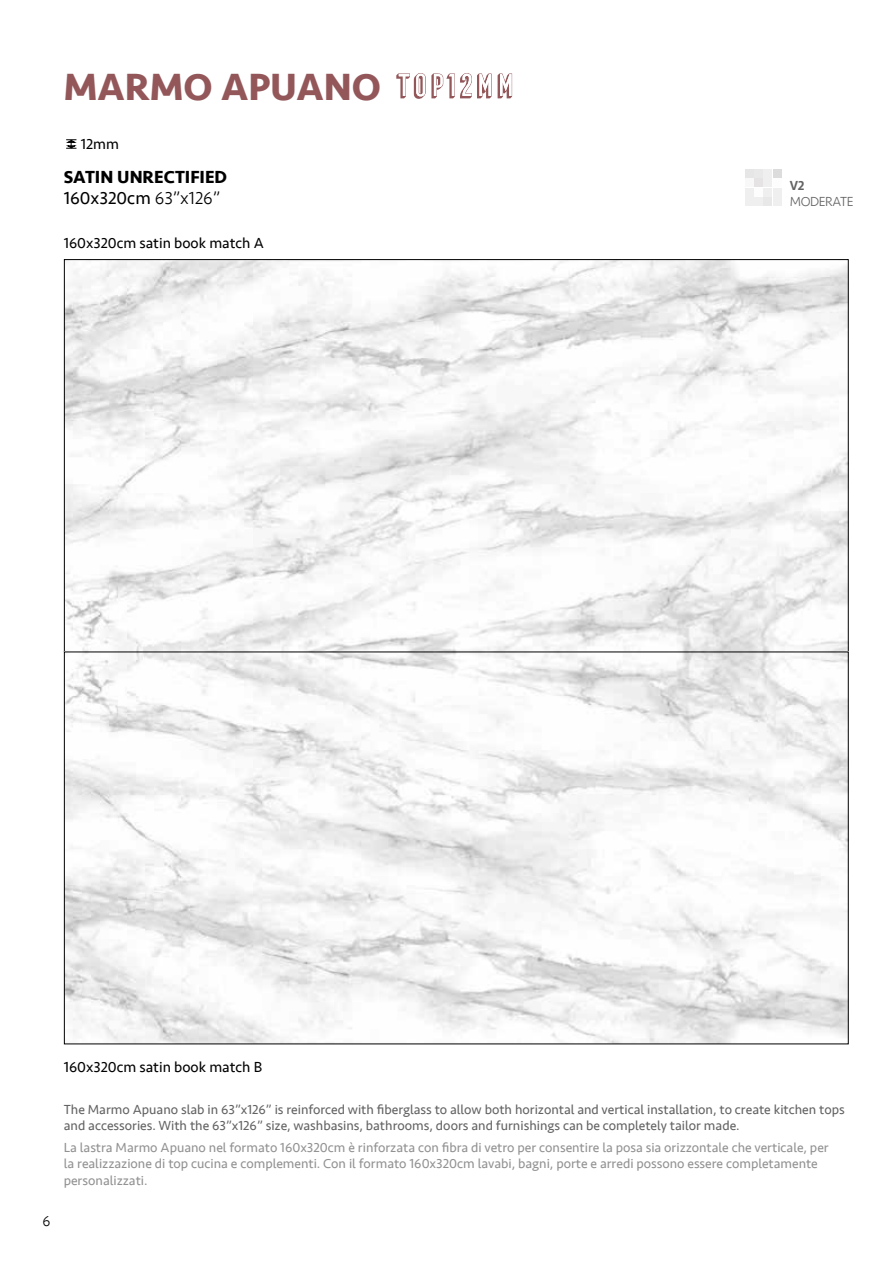
<style>
.page{position:relative;width:893px;height:1263px;background:#fff}
.page>*{position:absolute;margin:0;border:0;box-sizing:border-box;transform-origin:0 0}
.t1{font:700 39px "Seravek";color:#93575a}
.t2{font:700 18px/21.6px "Seravek";color:#000}
.t3{font:15px "Seravek";color:#000}
.t4{font:300 15px "Seravek";color:#000}
.t5{font:13.5px/16.2px "Seravek";color:#929292}
.t6{font:13.5px/16.2px "Seravek";color:#646363}
.t7{font:300 13.5px "Seravek";letter-spacing:-.03em;color:#646363}
.t8{font:500 13.5px "Seravek";color:#646363}
.s1{font-weight:400}
.s2{font-weight:300}
</style>
<div class="page">
<div style="left:745px;top:169px;width:9px;height:9px;background:#e7e6e6"></div>
<div style="left:773px;top:169px;width:8px;height:9px;background:#dddcdc"></div>
<div style="left:754px;top:169px;width:9px;height:9px;background:#eae9ea"></div>
<div style="left:745px;top:178px;width:9px;height:9px;background:#f8f8f8"></div>
<div style="left:763px;top:178px;width:9px;height:9px;background:#f0efef"></div>
<div style="left:745px;top:197px;width:9px;height:9px;background:#f0efef"></div>
<div style="left:763px;top:197px;width:9px;height:9px;background:#e9e8e8"></div>
<div style="left:773px;top:197px;width:8px;height:9px;background:#f0efef"></div>
<div style="left:763px;top:169px;width:9px;height:9px;background:#f0efef"></div>
<div style="left:754px;top:178px;width:9px;height:9px;background:#e5e3e4"></div>
<div style="left:745px;top:188px;width:9px;height:8px;background:#f0efef"></div>
<div style="left:763px;top:188px;width:9px;height:8px;background:#f0efef"></div>
<div style="left:773px;top:188px;width:8px;height:8px;background:#f0efef"></div>
<div style="left:754px;top:197px;width:9px;height:9px;background:#f0efef"></div>
<svg style="left:396px;top:73px;width:116px;height:26px"></svg>
<svg style="left:66px;top:139px;width:11px;height:10px"></svg>
<img style="left:66px;top:261px;width:780px;height:781px">
<h1 class="t1" style="left:64px;top:56px;width:319px">MARMO APUANO</h1>
<p class="t3" style="left:81px;top:132px;width:40px">12mm</p>
<h2 class="t2" style="left:64px;top:165px;width:165px">SATIN UNRECTIFIED<br><span class="s1">160x320cm</span> <span class="s2">63”x126”</span></h2>
<p class="t3" style="left:64px;top:231px;width:202px">160x320cm satin book match A</p>
<p class="t8" style="left:790px;top:177px;width:16px">V2</p>
<p class="t7" style="left:790px;top:193px;width:65px">MODERATE</p>
<p class="t4" style="left:43px;top:1212px;width:10px">6</p>
<p class="t3" style="left:64px;top:1055px;width:200px">160x320cm satin book match B</p>
<p class="t6" style="left:64px;top:1101px;width:782px">The Marmo Apuano slab in 63”x126” is reinforced with fiberglass to allow both horizontal and vertical installation, to create kitchen tops and accessories. With the 63”x126” size, washbasins, bathrooms, doors and furnishings can be completely tailor made.</p>
<p class="t5" style="left:64px;top:1140px;width:766px">La lastra Marmo Apuano nel formato 160x320cm è rinforzata con fibra di vetro per consentire la posa sia orizzontale che verticale, per la realizzazione di top cucina e complementi. Con il formato 160x320cm lavabi, bagni, porte e arredi possono essere completamente personalizzati.</p>
</div>
